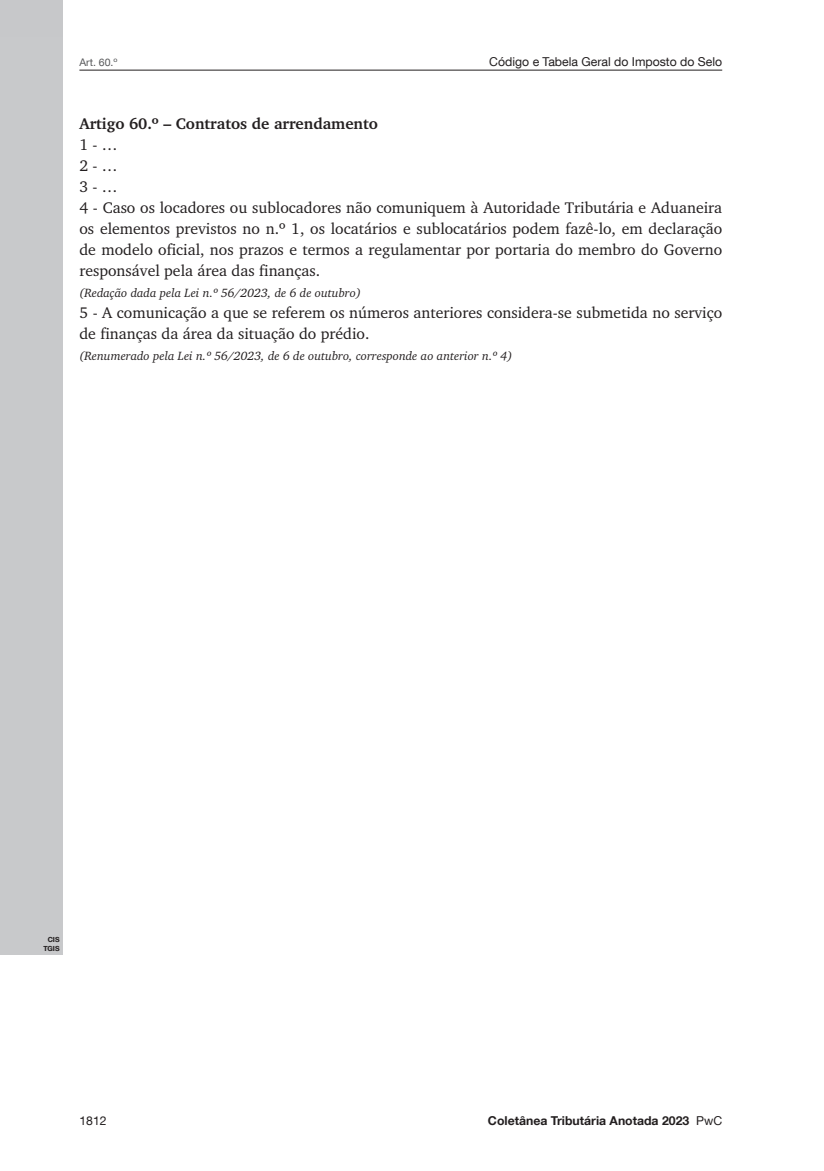
<style>
.page{position:relative;width:824px;height:1171px;background:#fff}
.page>*{position:absolute;margin:0;border:0;box-sizing:border-box;transform-origin:0 0}
.t1{font:15.75px/21px "Charter IT Cby BT";color:#231f20}
.t2{font:700 15.75px "Charter IT Cby BT";color:#231f20}
.t3{font:italic 12.25px "Charter IT Cby BT";color:#231f20}
.t4{font:12.25px "Helvetica Neue LT Com";color:#231f20}
.t5{font:700 12.25px "Helvetica Neue LT Com";color:#231f20}
.t6{font:10.5px "Helvetica Neue LT Com";color:#57585a}
.t7{font:700 7px/9.6px "Helvetica Neue LT Com";color:#231f20;text-align:right}
.s1{font-weight:400}
</style>
<div class="page">
<hr style="left:79px;top:70px;width:643px;height:1px;background:#231f20">
<div style="left:0;top:0;width:62px;height:955px;background:#c7c8ca"></div>
<p class="t6" style="left:79px;top:55px;width:40px">Art. 60.º</p>
<p class="t4" style="left:489px;top:54px;width:234px">Código e Tabela Geral do Imposto do Selo</p>
<p class="t2" style="left:79px;top:113px;width:300px">Artigo 60.º – Contratos de arrendamento</p>
<p class="t1" style="left:79px;top:133px;width:644px">1 - …<br>2 - …<br>3 - …<br>4 - Caso os locadores ou sublocadores não comuniquem à Autoridade Tributária e Aduaneira os elementos previstos no n.º 1, os locatários e sublocatários podem fazê-lo, em declaração de modelo oficial, nos prazos e termos a regulamentar por portaria do membro do Governo responsável pela área das finanças.</p>
<p class="t3" style="left:79px;top:285px;width:283px">(Redação dada pela Lei n.º 56/2023, de 6 de outubro)</p>
<p class="t1" style="left:79px;top:301px;width:644px">5 - A comunicação a que se referem os números anteriores considera-se submetida no serviço de finanças da área da situação do prédio.</p>
<p class="t3" style="left:79px;top:348px;width:434px">(Renumerado pela Lei n.º 56/2023, de 6 de outubro, corresponde ao anterior n.º 4)</p>
<p class="t7" style="left:43px;top:934px;width:18px">CIS<br>TGIS</p>
<p class="t4" style="left:79px;top:1113px;width:29px">1812</p>
<p class="t5" style="left:488px;top:1113px;width:236px">Coletânea Tributária Anotada 2023 <span class="s1">PwC</span></p>
</div>
